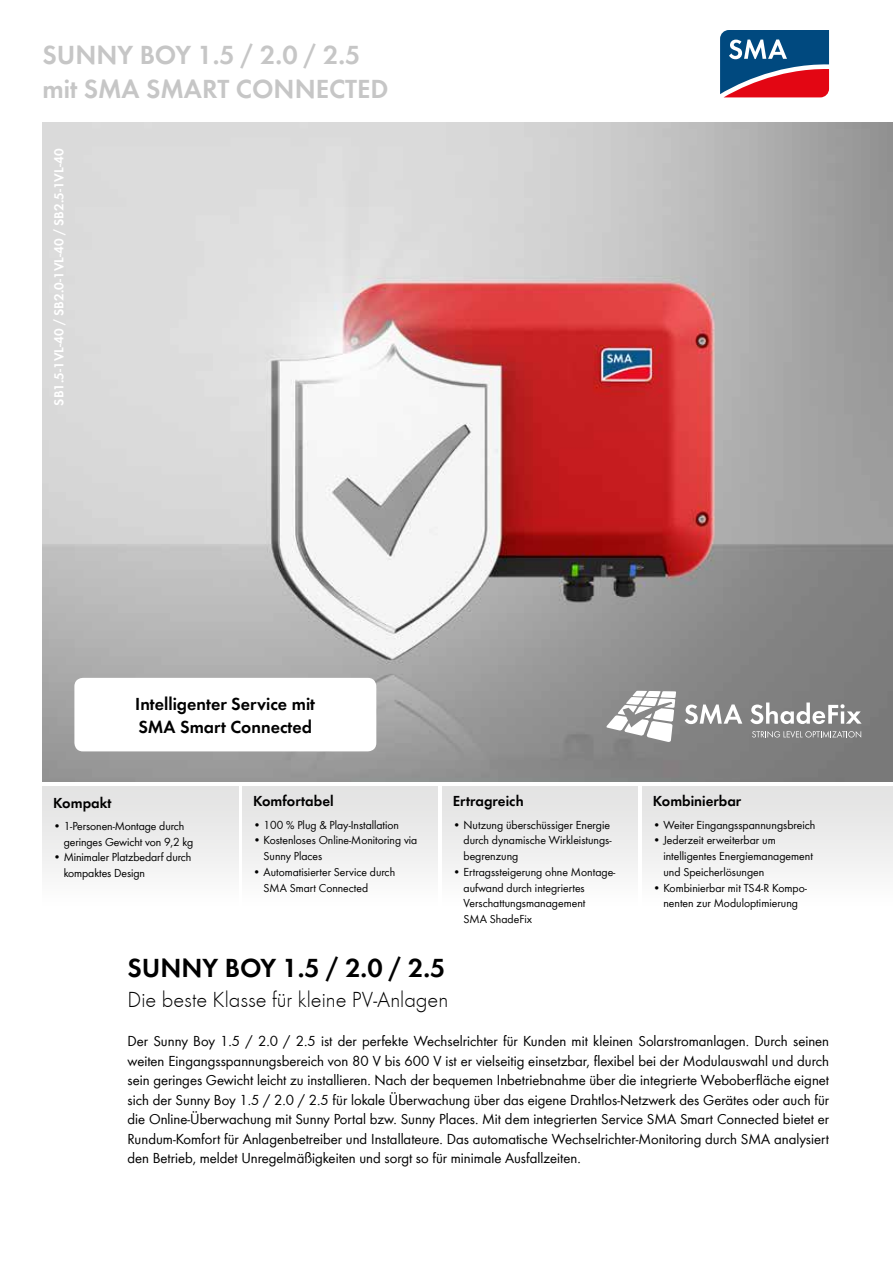
<style>
.page{position:relative;width:893px;height:1263px;background:#fff}
.page>*{position:absolute;margin:0;border:0;box-sizing:border-box;transform-origin:0 0}
.t1{font:600 27px/34.5px "SMA Futura Global";color:#c6c6c6}
.t2{font:600 27px "SMA Futura Global";color:#000}
.t3{font:300 22.5px "SMA Futura Global";color:#000}
.t4{font:600 18px/22.5px "SMA Futura Global";color:#000}
.t5{font:15px/19.5px "SMA Futura Global";color:#000;text-align:justify}
.t6{font:600 15px "SMA Futura Global";color:#000}
.t7{font:600 13.5px "SMA Futura Global";color:#fff}
.t8{font:12px/15.8px "SMA Futura Global";color:#000}
</style>
<div class="page">
<svg style="left:720px;top:30px;width:110px;height:68px;background:#655376"></svg>
<img style="left:43px;top:122px;width:850px;height:659px">
<div style="left:74px;top:678px;width:302px;height:73px;background:#fff;border-radius:9px"></div>
<div style="left:43px;top:787px;width:195px;height:119px;background:linear-gradient(to bottom,#e1e1e1,#fdfdfd)"></div>
<div style="left:242px;top:787px;width:196px;height:119px;background:linear-gradient(to bottom,#e1e1e1,#fdfdfd)"></div>
<div style="left:442px;top:787px;width:196px;height:119px;background:linear-gradient(to bottom,#e1e1e1,#fdfdfd)"></div>
<div style="left:642px;top:787px;width:251px;height:119px;background:linear-gradient(to bottom,#e1e1e1,#fdfdfd)"></div>
<svg style="left:606px;top:691px;width:70px;height:51px"></svg>
<svg style="left:752px;top:731px;width:109px;height:7px"></svg>
<svg style="left:750px;top:702px;width:112px;height:22px"></svg>
<svg style="left:685px;top:704px;width:57px;height:20px"></svg>
<h1 class="t1" style="left:43px;top:37px;width:348px">SUNNY BOY 1.5 / 2.0 / 2.5 mit SMA SMART CONNECTED</h1>
<p class="t7" style="left:51px;top:405px;width:258px;rotate:-90deg">SB1.5-1VL-40 / SB2.0-1VL-40 / SB2.5-1VL-40</p>
<p class="t4" style="left:135px;top:693px;width:181px">Intelligenter Service mit<br>SMA Smart Connected</p>
<p class="t6" style="left:53px;top:794px;width:60px">Kompakt</p>
<p class="t8" style="left:64px;top:818px;width:131px;text-indent:-11px">• 1-Personen-Montage durch geringes Gewicht von 9,2 kg</p>
<p class="t8" style="left:64px;top:849px;width:129px;text-indent:-11px">• Minimaler Platzbedarf durch kompaktes Design</p>
<p class="t6" style="left:253px;top:792px;width:82px">Komfortabel</p>
<p class="t8" style="left:253px;top:816px;width:148px">• 100 % Plug &amp; Play-Installation</p>
<p class="t8" style="left:264px;top:832px;width:155px;text-indent:-11px">• Kostenloses Online-Monitoring via<br>Sunny Places</p>
<p class="t8" style="left:264px;top:864px;width:133px;text-indent:-11px">• Automatisierter Service durch<br>SMA Smart Connected</p>
<p class="t6" style="left:453px;top:792px;width:72px">Ertragreich</p>
<p class="t8" style="left:463px;top:816px;width:150px;text-indent:-11px">• Nutzung überschüssiger Energie durch dynamische Wirkleistungs&shy;begrenzung</p>
<p class="t8" style="left:463px;top:864px;width:153px;text-indent:-11px">• Ertragssteigerung ohne Montage&shy;aufwand durch integriertes<br>Verschattungsmanagement<br>SMA ShadeFix</p>
<p class="t6" style="left:653px;top:792px;width:90px">Kombinierbar</p>
<p class="t8" style="left:653px;top:816px;width:164px">• Weiter Eingangsspannungsbreich</p>
<p class="t8" style="left:663px;top:832px;width:151px;text-indent:-11px">• Jederzeit erweiterbar um intelligentes Energiemanagement und Speicherlösungen</p>
<p class="t8" style="left:653px;top:879px;width:156px;text-align:center">• Kombinierbar mit TS4-R Kompo&shy;nenten zur Moduloptimierung</p>
<h1 class="t2" style="left:128px;top:952px;width:319px">SUNNY BOY 1.5 / 2.0 / 2.5</h1>
<h2 class="t3" style="left:128px;top:986px;width:322px">Die beste Klasse für kleine PV-Anlagen</h2>
<p class="t5" style="left:128px;top:1031px;width:703px">Der Sunny Boy 1.5 / 2.0 / 2.5 ist der perfekte Wechselrichter für Kunden mit kleinen Solarstromanlagen. Durch seinen weiten Eingangsspannungsbereich von 80 V bis 600 V ist er vielseitig einsetzbar, flexibel bei der Modulauswahl und durch sein geringes Gewicht leicht zu installieren. Nach der bequemen Inbetriebnahme über die integrierte Weboberfläche eignet sich der Sunny Boy 1.5 / 2.0 / 2.5 für lokale Überwachung über das eigene Drahtlos-Netzwerk des Gerätes oder auch für die Online-Überwachung mit Sunny Portal bzw. Sunny Places. Mit dem integrierten Service SMA Smart Connected bietet er Rundum-Komfort für Anlagenbetreiber und Installateure. Das automatische Wechselrichter-Monitoring durch SMA analysiert den Betrieb, meldet Unregelmäßigkeiten und sorgt so für minimale Ausfallzeiten.</p>
</div>
